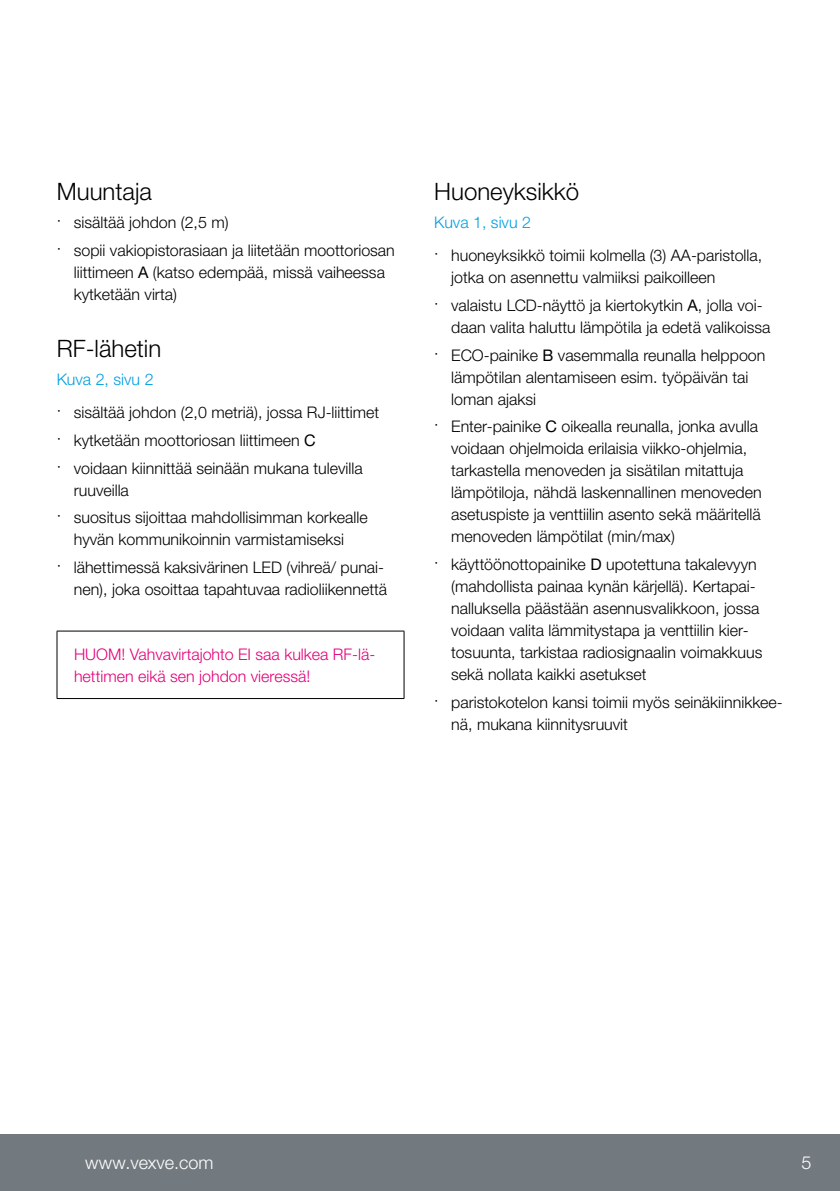
<style>
.page{position:relative;width:840px;height:1191px;background:#fff}
.page>*{position:absolute;margin:0;border:0;box-sizing:border-box;transform-origin:0 0}
.t1{font:300 24px "Helvetica Neue LTW1 G";color:#000}
.t2{font:300 18px "Helvetica Neue LTW1 G";color:#fff}
.t3{font:300 16px/22px "Helvetica Neue LTW1 G";color:#000}
.t4{font:300 16px/22px "Helvetica Neue LTW1 G";color:#e2007a}
.t5{font:300 16px "Helvetica Neue LTW1 G";color:#009ee0}
.s1{font-weight:400}
</style>
<div class="page">
<hr style="left:57px;top:630px;width:347px;height:1px;background:#000">
<hr style="left:57px;top:631px;width:1px;height:67px;background:#000">
<hr style="left:403px;top:631px;width:1px;height:67px;background:#000">
<hr style="left:57px;top:698px;width:347px;height:1px;background:#000">
<div style="left:0;top:1134px;width:839px;height:57px;background:#72797f"></div>
<h1 class="t1" style="left:57px;top:177px;width:97px">Muuntaja</h1>
<p class="t3" style="left:57px;top:208px;width:339px;line-height:27.6px">· sisältää johdon (2,5 m)<br>· sopii vakiopistorasiaan ja liitetään moottoriosan</p>
<p class="t3" style="left:74px;top:261px;width:312px">liittimeen <span class="s1">A</span> (katso edempää, missä vaiheessa kytketään virta)</p>
<h1 class="t1" style="left:57px;top:334px;width:106px">RF-lähetin</h1>
<p class="t5" style="left:57px;top:369px;width:98px">Kuva 2, sivu 2</p>
<p class="t3" style="left:57px;top:399px;width:324px;line-height:27.6px">· sisältää johdon (2,0 metriä), jossa RJ-liittimet · kytketään moottoriosan liittimeen <span class="s1">C<br></span>· voidaan kiinnittää seinään mukana tulevilla</p>
<p class="t3" style="left:57px;top:476px;width:312px;line-height:27.6px;text-indent:17px">ruuveilla<br>· suositus sijoittaa mahdollisimman korkealle</p>
<p class="t3" style="left:57px;top:526px;width:329px;line-height:27.6px;text-indent:17px">hyvän kommunikoinnin varmistamiseksi<br>· lähettimessä kaksivärinen LED (vihreä/ punai-</p>
<p class="t3" style="left:74px;top:578px;width:315px">nen), joka osoittaa tapahtuvaa radioliikennettä</p>
<p class="t4" style="left:74px;top:643px;width:302px">HUOM! Vahvavirtajohto EI saa kulkea RF-lä&shy;hettimen eikä sen johdon vieressä!</p>
<h1 class="t1" style="left:434px;top:177px;width:146px">Huoneyksikkö</h1>
<p class="t5" style="left:434px;top:212px;width:98px">Kuva 1, sivu 2</p>
<p class="t3" style="left:451px;top:244px;width:312px;text-indent:-17px">· huoneyksikkö toimii kolmella (3) AA-paristolla, jotka on asennettu valmiiksi paikoilleen</p>
<p class="t3" style="left:451px;top:294px;width:321px;text-indent:-17px">· valaistu LCD-näyttö ja kiertokytkin <span class="s1">A</span>, jolla voi&shy;daan valita haluttu lämpötila ja edetä valikoissa</p>
<p class="t3" style="left:451px;top:344px;width:315px;text-indent:-17px">· ECO-painike <span class="s1">B</span> vasemmalla reunalla helppoon lämpötilan alentamiseen esim. työpäivän tai loman ajaksi</p>
<p class="t3" style="left:451px;top:415px;width:312px;text-indent:-17px">· Enter-painike <span class="s1">C</span> oikealla reunalla, jonka avulla voidaan ohjelmoida erilaisia viikko-ohjelmia, tarkastella menoveden ja sisätilan mitattuja lämpötiloja, nähdä laskennallinen menoveden asetuspiste ja venttiilin asento sekä määritellä menoveden lämpötilat (min/max)</p>
<p class="t3" style="left:451px;top:553px;width:312px;text-indent:-17px">· käyttöönottopainike <span class="s1">D</span> upotettuna takalevyyn (mahdollista painaa kynän kärjellä). Kertapai&shy;nalluksella päästään asennusvalikkoon, jossa voidaan valita lämmitystapa ja venttiilin kier&shy;tosuunta, tarkistaa radiosignaalin voimakkuus sekä nollata kaikki asetukset</p>
<p class="t3" style="left:451px;top:691px;width:333px;text-indent:-17px">· paristokotelon kansi toimii myös seinäkiinnikkee&shy;nä, mukana kiinnitysruuvit</p>
<p class="t2" style="left:85px;top:1151px;width:130px">www.vexve.com</p>
<p class="t2" style="left:801px;top:1151px;width:12px">5</p>
</div>
